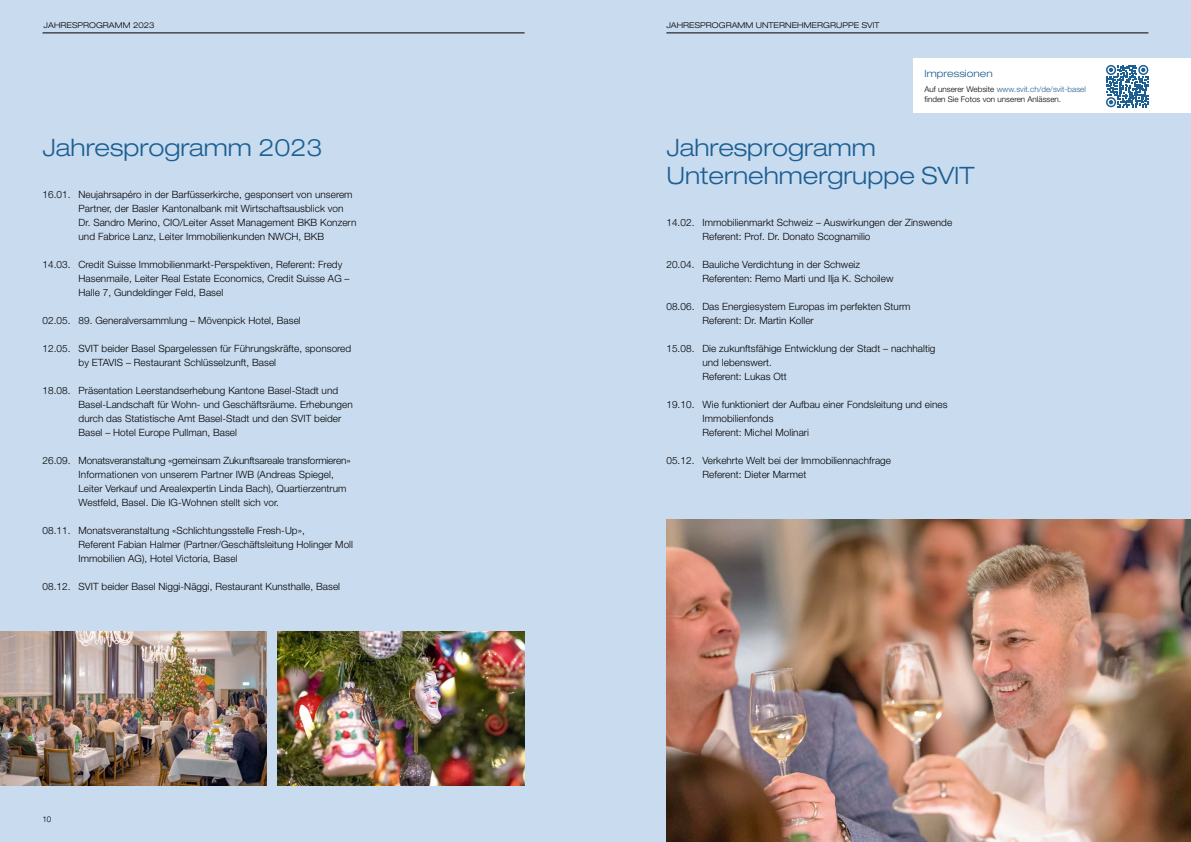
<style>
.page{position:relative;width:1191px;height:842px;background:#c9dbef}
.page>*{position:absolute;margin:0;border:0;box-sizing:border-box;transform-origin:0 0}
.t1{font:300 expanded 24px/28px "Helvetica Neue LT Std";color:#1c5f93}
.t2{font:300 10px/14px "Helvetica Neue LT Std";letter-spacing:.005em;color:#000}
.t3{font:300 expanded 10px "Helvetica Neue LT Std";letter-spacing:.005em;color:#1c5f93}
.t4{font:300 8px/10px "Helvetica Neue LT Std";letter-spacing:.005em;color:#000}
.t5{font:300 expanded 8px "Helvetica Neue LT Std";letter-spacing:.01em;color:#000}
.s1{color:#1c5f93}
</style>
<div class="page">
<hr style="left:666px;top:33px;width:482px;height:1px;background:#000">
<hr style="left:43px;top:33px;width:481px;height:1px;background:#000">
<div style="left:913px;top:59px;width:278px;height:54px;background:#fff"></div>
<svg style="left:1106px;top:65px;width:42px;height:42px"></svg>
<img style="left:666px;top:520px;width:525px;height:322px">
<img style="left:0;top:632px;width:266px;height:153px">
<img style="left:277px;top:632px;width:247px;height:153px">
<p class="t5" style="left:44px;top:21px;width:112px">JAHRESPROGRAMM 2023</p>
<p class="t5" style="left:666px;top:21px;width:215px">JAHRESPROGRAMM UNTERNEHMERGRUPPE SVIT</p>
<p class="t3" style="left:924px;top:68px;width:70px">Impressionen</p>
<p class="t4" style="left:924px;top:84px;width:163px">Auf unserer Website <span class="s1">www.svit.ch/de/svit-basel </span>finden Sie Fotos von unseren Anlässen.</p>
<h1 class="t1" style="left:43px;top:133px;width:281px">Jahresprogramm 2023</h1>
<p class="t2" style="left:79px;top:187px;width:279px;text-indent:-36px">16.01. Neujahrsapéro in der Barfüsserkirche, gesponsert von unserem Partner, der Basler Kantonalbank mit Wirtschaftsausblick von Dr. Sandro Merino, CIO/Leiter Asset Management BKB Konzern und Fabrice Lanz, Leiter Immobilienkunden NWCH, BKB</p>
<p class="t2" style="left:79px;top:257px;width:272px;text-indent:-36px">14.03. Credit Suisse Immobilienmarkt-Perspektiven, Referent: Fredy<br>Hasenmaile, Leiter Real Estate Economics, Credit Suisse AG –<br>Halle 7, Gundeldinger Feld, Basel</p>
<p class="t2" style="left:43px;top:313px;width:260px">02.05. 89. Generalversammlung – Mövenpick Hotel, Basel</p>
<p class="t2" style="left:79px;top:341px;width:274px;text-indent:-36px">12.05. SVIT beider Basel Spargelessen für Führungskräfte, sponsored by ETAVIS – Restaurant Schlüsselzunft, Basel</p>
<p class="t2" style="left:79px;top:383px;width:276px;text-indent:-36px">18.08. Präsentation Leerstandserhebung Kantone Basel-Stadt und Basel-Landschaft für Wohn- und Geschäftsräume. Erhebungen durch das Statistische Amt Basel-Stadt und den SVIT beider Basel – Hotel Europe Pullman, Basel</p>
<p class="t2" style="left:79px;top:453px;width:273px;text-indent:-36px">26.09. Monatsveranstaltung «gemeinsam Zukunftsareale transformieren» Informationen von unserem Partner IWB (Andreas Spiegel, Leiter Verkauf und Arealexpertin Linda Bach), Quartierzentrum Westfeld, Basel. Die IG-Wohnen stellt sich vor.</p>
<p class="t2" style="left:79px;top:523px;width:276px;text-indent:-36px">08.11. Monatsveranstaltung «Schlichtungsstelle Fresh-Up»,<br>Referent Fabian Halmer (Partner/Geschäftsleitung Holinger Moll<br>Immobilien AG), Hotel Victoria, Basel</p>
<p class="t2" style="left:43px;top:579px;width:299px">08.12. SVIT beider Basel Niggi-Näggi, Restaurant Kunsthalle, Basel</p>
<p class="t4" style="left:43px;top:814px;width:10px">10</p>
<h1 class="t1" style="left:666px;top:133px;width:310px">Jahresprogramm<br>Unternehmergruppe SVIT</h1>
<p class="t2" style="left:702px;top:215px;width:251px;text-indent:-36px">14.02. Immobilienmarkt Schweiz – Auswirkungen der Zinswende<br>Referent: Prof. Dr. Donato Scognamilio</p>
<p class="t2" style="left:702px;top:257px;width:193px;text-indent:-36px">20.04. Bauliche Verdichtung in der Schweiz<br>Referenten: Remo Marti und Ilja K. Schoilew</p>
<p class="t2" style="left:702px;top:299px;width:210px;text-indent:-36px">08.06. Das Energiesystem Europas im perfekten Sturm<br>Referent: Dr. Martin Koller</p>
<p class="t2" style="left:702px;top:341px;width:235px;text-indent:-36px">15.08. Die zukunftsfähige Entwicklung der Stadt – nachhaltig und lebenswert.<br>Referent: Lukas Ott</p>
<p class="t2" style="left:702px;top:397px;width:247px;text-indent:-36px">19.10. Wie funktioniert der Aufbau einer Fondsleitung und eines<br>Immobilienfonds<br>Referent: Michel Molinari</p>
<p class="t2" style="left:702px;top:453px;width:190px;text-indent:-36px">05.12. Verkehrte Welt bei der Immobiliennachfrage<br>Referent: Dieter Marmet</p>
</div>
